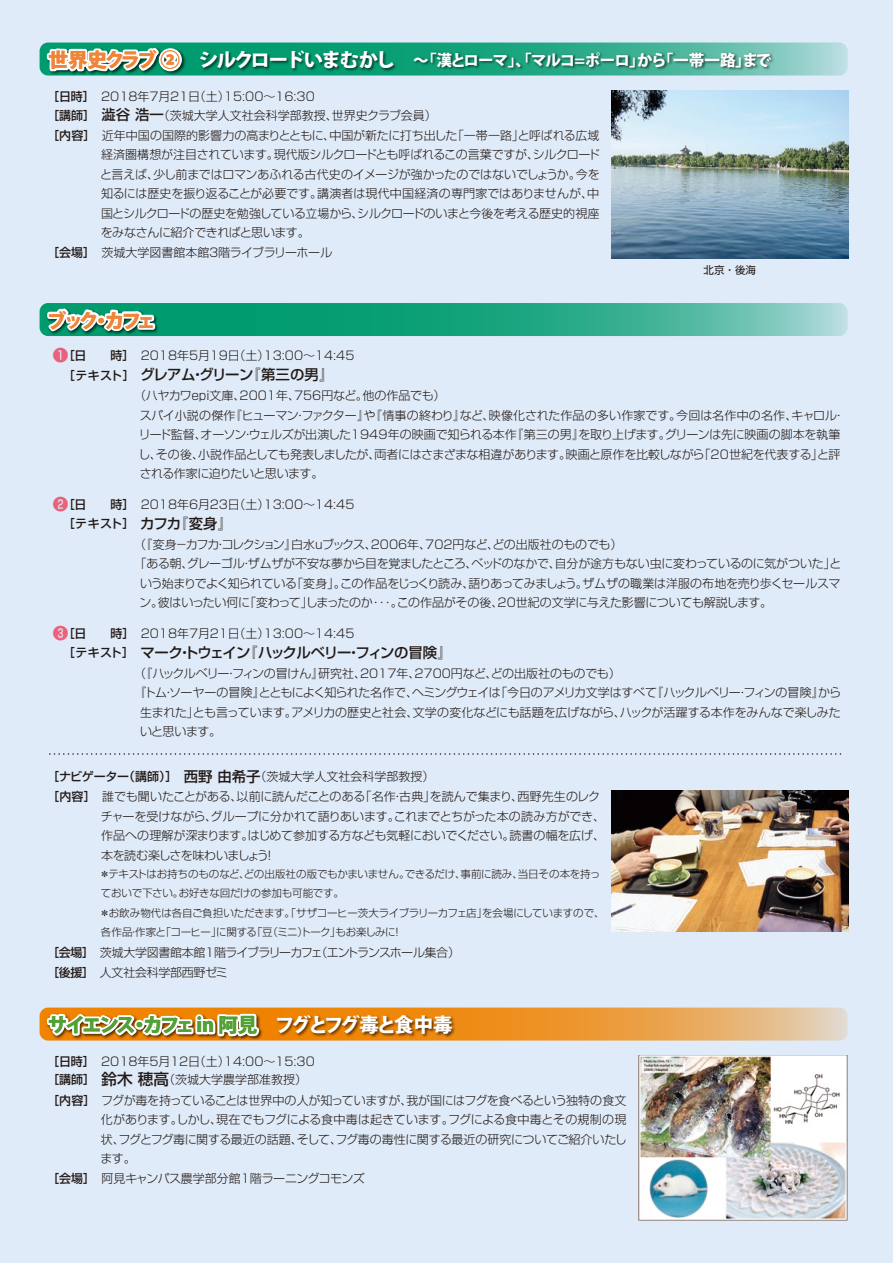
<style>
.page{position:relative;width:893px;height:1263px;background:#dfebf8}
.page>*{position:absolute;margin:0;border:0;box-sizing:border-box;transform-origin:0 0}
.t1{font:800 19.5px "Koz Go Pro";letter-spacing:-.12em;color:#51a135}
.t2{font:800 19.5px "Koz Go Pro";letter-spacing:-.175em;color:#f08438}
.t3{font:800 15.6px "Koz Go Pro";letter-spacing:-.06em;color:#fff}
.t4{font:500 14.4px "Shin Go Pro";letter-spacing:-.075em;color:#231916}
.t5{font:500 14.4px "Shin Go Pro";letter-spacing:-.035em;color:#231916}
.t6{font:300 12px/19.5px "Shin Go Pro";letter-spacing:-.02em;color:#231916}
.t7{font:300 12px/18.6px "Shin Go Pro";color:#231916}
.t8{font:300 12px "Shin Go Pro";letter-spacing:-.045em;color:#231916}
.t9{font:300 10.5px/19.5px "Shin Go Pro";letter-spacing:-.02em;color:#231916}
.t10{font:10.5px "Shin Go Pro";color:#231916}
.s1{font-size:19.5px;color:#f08438}
.s2{font-size:19.5px}
.s3{font-weight:500}
.s4{font-weight:500;font-size:14.4px}
.s5{font-weight:500;font-size:15.6px;color:#ea617d}
.s6{font-size:12px}
.s7{color:#fff}
.s8{font-weight:500;font-size:15.6px}
</style>
<div class="page">
<img style="left:612px;top:90px;width:236px;height:168px">
<svg style="left:40px;top:43px;width:808px;height:33px;background:#5cbca7"></svg>
<img style="left:42px;top:43px;width:147px;height:33px">
<svg style="left:45px;top:44px;width:139px;height:31px;background:#90cab9"></svg>
<img style="left:197px;top:47px;width:579px;height:29px">
<svg style="left:50px;top:753px;width:792px;height:2px"></svg>
<svg style="left:40px;top:303px;width:808px;height:33px;background:#2eac8b"></svg>
<img style="left:43px;top:304px;width:120px;height:32px">
<svg style="left:42px;top:305px;width:115px;height:30px;background:#76bfaa"></svg>
<img style="left:612px;top:791px;width:236px;height:141px">
<svg style="left:40px;top:1007px;width:808px;height:33px;background:#e9a757"></svg>
<img style="left:42px;top:1009px;width:224px;height:32px">
<svg style="left:45px;top:1007px;width:217px;height:34px;background:#e8b77b"></svg>
<img style="left:274px;top:1012px;width:204px;height:29px">
<img style="left:639px;top:1055px;width:209px;height:165px">
<h2 class="t3" style="left:48px;top:50px;width:724px"><span class="s1">世界史クラブ ②</span> <span class="s2">シルクロードいまむかし　</span>～「漢とローマ」、「マルコ=ポーロ」から「一帯一路」まで</h2>
<p class="t7" style="left:47px;top:86px;width:391px"><span class="s3">［日時］　</span>2018年7月21日（土）15:00～16:30<br><span class="s3">［講師］　</span><span class="s4">澁谷 浩一</span>（茨城大学人文社会科学部教授、世界史クラブ会員）</p>
<p class="t6" style="left:47px;top:124px;width:554px"><span class="s3">［内容］　</span>近年中国の国際的影響力の高まりとともに、中国が新たに打ち出した「一帯一路」と呼ばれる広域</p>
<p class="t6" style="left:101px;top:144px;width:500px">経済圏構想が注目されています。現代版シルクロードとも呼ばれるこの言葉ですが、シルクロード</p>
<p class="t6" style="left:100px;top:163px;width:501px">と言えば、少し前まではロマンあふれる古代史のイメージが強かったのではないでしょうか。今を</p>
<p class="t7" style="left:101px;top:183px;width:500px">知るには歴史を振り返ることが必要です。講演者は現代中国経済の専門家ではありませんが、中</p>
<p class="t6" style="left:101px;top:202px;width:500px">国とシルクロードの歴史を勉強している立場から、シルクロードのいまと今後を考える歴史的視座</p>
<p class="t6" style="left:101px;top:222px;width:210px">をみなさんに紹介できればと思います。</p>
<p class="t6" style="left:47px;top:241px;width:287px"><span class="s3">［会場］　</span>茨城大学図書館本館３階ライブラリーホール</p>
<p class="t10" style="left:704px;top:262px;width:54px">北京・後海</p>
<h1 class="t2" style="left:47px;top:308px;width:111px">ブック・カフェ</h1>
<p class="t7" style="left:53px;top:345px;width:303px"><span class="s5">❶</span><span class="s3">［日　　時］　</span>2018年5月19日（土）13:00～14:45</p>
<p class="t5" style="left:63px;top:363px;width:272px"><span class="s6">［テキスト］</span> グレアム・グリーン『第三の男』</p>
<p class="t6" style="left:139px;top:385px;width:707px;text-indent:-5px">（ハヤカワepi文庫、2001年、756円など。他の作品でも）<br>スパイ小説の傑作『ヒューマン・ファクター』や『情事の終わり』など、映像化された作品の多い作家です。今回は名作中の名作、キャロル・リード監督、オーソン・ウェルズが出演した1949年の映画で知られる本作『第三の男』を取り上げます。グリーンは先に映画の脚本を執筆し、その後、小説作品としても発表しましたが、両者にはさまざまな相違があります。映画と原作を比較しながら「20世紀を代表する」と評される作家に迫りたいと思います。</p>
<p class="t7" style="left:63px;top:493px;width:293px;line-height:19.5px;text-indent:-10px"><span class="s5">❷</span><span class="s3">［日　　時］　</span>2018年6月23日（土）13:00～14:45<span class="s3">［テキスト］　</span><span class="s4">カフカ『変身』</span></p>
<p class="t6" style="left:134px;top:533px;width:490px">（『変身－カフカ・コレクション』白水uブックス、2006年、702円など、どの出版社のものでも）</p>
<p class="t6" style="left:134px;top:553px;width:708px">「ある朝、グレーゴル・ザムザが不安な夢から目を覚ましたところ、ベッドのなかで、自分が途方もない虫に変わっているのに気がついた」と</p>
<p class="t8" style="left:140px;top:573px;width:702px">いう始まりでよく知られている「変身」。この作品をじっくり読み、語りあってみましょう。ザムザの職業は洋服の布地を売り歩くセールスマ</p>
<p class="t6" style="left:140px;top:592px;width:634px">ン。彼はいったい何に「変わって」しまったのか･･･。この作品がその後、20世紀の文学に与えた影響についても解説します。</p>
<p class="t7" style="left:53px;top:622px;width:303px"><span class="s5">❸</span><span class="s3">［日　　時］　</span>2018年7月21日（土）13:00～14:45</p>
<p class="t4" style="left:63px;top:641px;width:391px"><span class="s6">［テキスト］　</span>マーク・トウェイン『ハックルベリー・フィンの冒険』</p>
<p class="t6" style="left:134px;top:662px;width:494px">（『ハックルベリー・フィンの冒けん』研究社、2017年、2700円など、どの出版社のものでも）　</p>
<p class="t8" style="left:134px;top:683px;width:708px">『トム・ソーヤーの冒険』とともによく知られた名作で、ヘミングウェイは「今日のアメリカ文学はすべて『ハックルベリー・フィンの冒険』から</p>
<p class="t6" style="left:140px;top:701px;width:702px">生まれた」とも言っています。アメリカの歴史と社会、文学の変化などにも話題を広げながら、ハックが活躍する本作をみんなで楽しみた</p>
<p class="t6" style="left:140px;top:721px;width:83px">いと思います。</p>
<p class="t7" style="left:47px;top:765px;width:389px"><span class="s3">［ナビゲーター（講師）］　</span><span class="s4">西野 由希子</span>（茨城大学人文社会科学部教授）</p>
<p class="t6" style="left:47px;top:785px;width:554px"><span class="s3">［内容］　</span>誰でも聞いたことがある、以前に読んだことのある「名作・古典」を読んで集まり、西野先生のレク</p>
<p class="t6" style="left:101px;top:805px;width:506px">チャーを受けながら、グループに分かれて語りあいます。これまでとちがった本の読み方ができ、</p>
<p class="t6" style="left:101px;top:824px;width:506px">作品への理解が深まります。はじめて参加する方なども気軽においでください。読書の幅を広げ、</p>
<p class="t6" style="left:101px;top:844px;width:176px">本を読む楽しさを味わいましょう！</p>
<p class="t9" style="left:100px;top:863px;width:507px">＊テキストはお持ちのものなど、どの出版社の版でもかまいません。できるだけ、事前に読み、当日その本を持っておいで下さい。お好きな回だけの参加も可能です。<br>＊お飲み物代は各自ご負担いただきます。「サザコーヒー茨大ライブラリーカフェ店」を会場にしていますので、各作品・作家と「コーヒー」に関する「豆（ミニ）トーク」もお楽しみに！</p>
<p class="t6" style="left:47px;top:941px;width:414px"><span class="s3">［会場］　</span>茨城大学図書館本館1階ライブラリーカフェ（エントランスホール集合）<span class="s3">［後援］　</span>人文社会科学部西野ゼミ</p>
<h1 class="t1" style="left:48px;top:1012px;width:426px">サイエンス・カフェ in 阿見 <span class="s7">フグとフグ毒と食中毒　</span></h1>
<p class="t7" style="left:47px;top:1051px;width:269px;line-height:18.1px"><span class="s3">［日時］　</span>2018年5月12日（土）14:00～15:30<span class="s3">［講師］　</span><span class="s8">鈴木 穂高</span>（茨城大学農学部准教授）</p>
<p class="t6" style="left:47px;top:1089px;width:581px"><span class="s3">［内容］　</span>フグが毒を持っていることは世界中の人が知っていますが、我が国にはフグを食べるという独特の食文</p>
<p class="t6" style="left:101px;top:1109px;width:527px">化があります。しかし、現在でもフグによる食中毒は起きています。フグによる食中毒とその規制の現</p>
<p class="t6" style="left:101px;top:1128px;width:527px">状、フグとフグ毒に関する最近の話題、そして、フグ毒の毒性に関する最近の研究についてご紹介いたし</p>
<p class="t6" style="left:101px;top:1148px;width:37px">ます。</p>
<p class="t6" style="left:47px;top:1167px;width:319px"><span class="s3">［会場］　</span>阿見キャンパス農学部分館1階ラーニングコモンズ</p>
</div>
